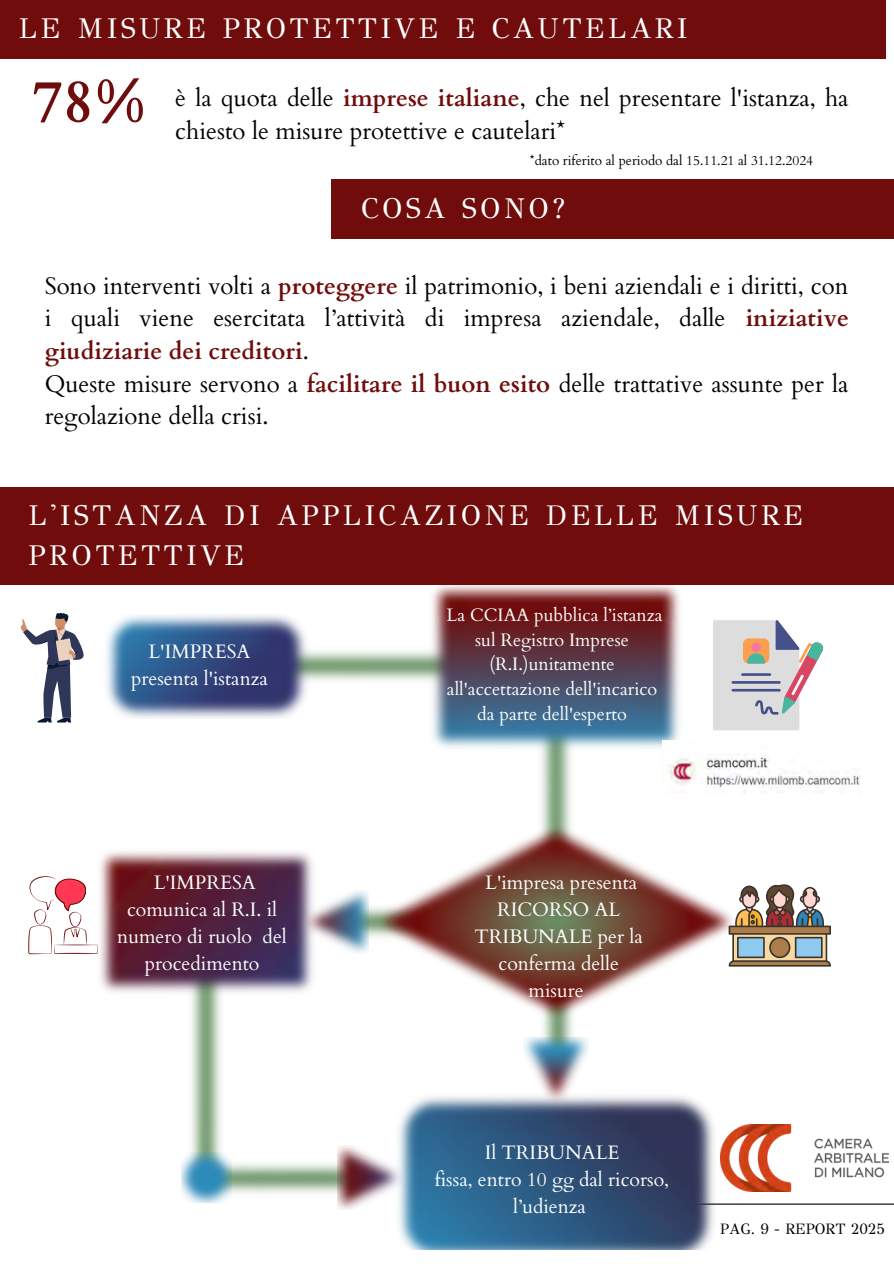
<style>
.page{position:relative;width:894px;height:1264px;background:#fff}
.page>*{position:absolute;margin:0;border:0;box-sizing:border-box;transform-origin:0 0}
.t1{font:700 60px "Cardo";color:#700c0c}
.t2{font:28.5px/39.3px "GFS Didot";letter-spacing:.12em;color:#fff}
.t3{font:24px/32.7px "Cardo";color:#000}
.t4{font:19.5px/27px "Cardo";color:#fbfdfc;text-align:center}
.t5{font:18px/24.8px "Cardo";color:#fbfdfc;text-align:center}
.t6{font:15px "GFS Didot";color:#000}
.t7{font:13.5px "Cardo";color:#000}
.s1{font-weight:700;color:#700c0c}
</style>
<div class="page">
<div style="left:0;top:0;width:885px;height:58px;background:#700c0c"></div>
<hr style="left:567px;top:1203px;width:326px;height:1px;background:#000">
<img style="left:722px;top:1124px;width:166px;height:67px">
<div style="left:331px;top:179px;width:562px;height:59px;background:#700c0c"></div>
<img style="left:183px;top:651px;width:390px;height:551px">
<img style="left:366px;top:817px;width:378px;height:209px">
<img style="left:97px;top:847px;width:224px;height:149px">
<img style="left:389px;top:1089px;width:333px;height:159px">
<img style="left:338px;top:1145px;width:63px;height:64px">
<img style="left:305px;top:890px;width:64px;height:63px">
<img style="left:523px;top:1037px;width:65px;height:64px">
<img style="left:182px;top:1152px;width:49px;height:50px">
<img style="left:106px;top:614px;width:210px;height:104px">
<img style="left:424px;top:585px;width:256px;height:169px">
<div style="left:0;top:487px;width:893px;height:98px;background:#700c0c"></div>
<svg style="left:21px;top:613px;width:63px;height:109px"></svg>
<svg style="left:728px;top:883px;width:102px;height:83px"></svg>
<svg style="left:713px;top:620px;width:110px;height:110px"></svg>
<hr style="left:741px;top:673px;width:30px;height:3px;background:#465189">
<hr style="left:731px;top:681px;width:49px;height:2px;background:#465189">
<hr style="left:731px;top:689px;width:49px;height:2px;background:#465189">
<img style="left:662px;top:740px;width:198px;height:53px">
<svg style="left:28px;top:876px;width:69px;height:78px"></svg>
<p class="t2" style="left:19px;top:9px;width:670px">LE MISURE PROTETTIVE E CAUTELARI</p>
<p class="t1" style="left:32px;top:62px;width:116px">78%</p>
<p class="t3" style="left:175px;top:82px;width:674px">è la quota delle <span class="s1">imprese italiane</span>, che nel presentare l'istanza, ha chiesto le misure protettive e cautelari*</p>
<h4 class="t7" style="left:529px;top:152px;width:285px">*dato riferito al periodo dal 15.11.21 al 31.12.2024</h4>
<h1 class="t2" style="left:361px;top:189px;width:205px">COSA SONO?</h1>
<h2 class="t3" style="left:45px;top:270px;width:805px">Sono interventi volti a <span class="s1">proteggere</span> il patrimonio, i beni aziendali e i diritti, con i quali viene esercitata l’attività di impresa aziendale, dalle <span class="s1">iniziative giudiziarie dei creditori</span>.<br>Queste misure servono a <span class="s1">facilitare il buon esito</span> delle trattative assunte per la regolazione della crisi.</h2>
<h3 class="t2" style="left:29px;top:496px;width:775px">L'ISTANZA DI APPLICAZIONE DELLE MISURE<br>PROTETTIVE</h3>
<h3 class="t4" style="left:131px;top:638px;width:138px">L'IMPRESA presenta l'istanza</h3>
<h4 class="t4" style="left:117px;top:869px;width:171px">L'IMPRESA comunica al R.I. il numero di ruolo del procedimento</h4>
<p class="t5" style="left:446px;top:603px;width:217px">La CCIAA pubblica l’istanza sul Registro Imprese (R.I.)unitamente all'accettazione dell'incarico da parte dell'esperto</p>
<h2 class="t4" style="left:474px;top:869px;width:170px">L'impresa presenta<br>RICORSO AL<br>TRIBUNALE per la conferma delle misure</h2>
<p class="t4" style="left:435px;top:1139px;width:236px">Il TRIBUNALE<br>fissa, entro 10 gg dal ricorso, l’udienza</p>
<h2 class="t6" style="left:720px;top:1219px;width:166px">PAG. 9 - REPORT 2025</h2>
</div>
